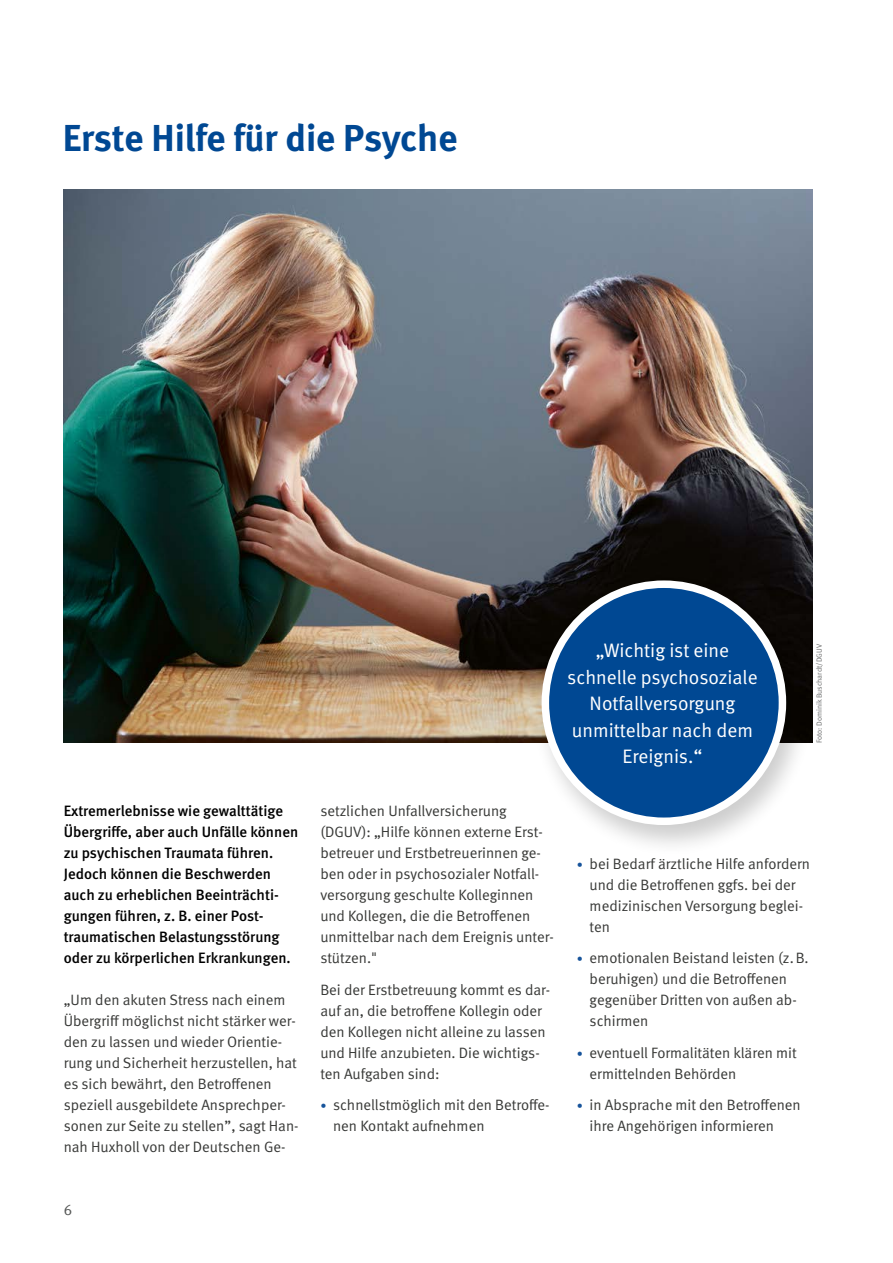
<style>
.page{position:relative;width:893px;height:1263px;background:#fff}
.page>*{position:absolute;margin:0;border:0;box-sizing:border-box;transform-origin:0 0}
.t1{font:700 37.5px "DGUV Meta";letter-spacing:-.005em;color:#004893}
.t2{font:19.5px/26.4px "DGUV Meta";color:#fff;text-align:center}
.t3{font:15px/21px "DGUV Meta";color:#383937}
.t4{font:500 15px/21px "DGUV Meta";color:#000}
.t5{font:15px "DGUV Meta";color:#555756}
.t6{font:7.5px "DGUV Meta";color:#6a6b6b}
.s1{font-size:12px;color:#17549b}
</style>
<div class="page">
<img style="left:64px;top:189px;width:748px;height:553px">
<div style="left:532px;top:575px;width:282px;height:282px;background:#000;opacity:.2"></div>
<div style="left:545px;top:584px;width:237px;height:237px;background:#004893;border-radius:50%"></div>
<div style="left:542px;top:580px;width:244px;height:245px;border:8px solid #fff;border-radius:50%"></div>
<h1 class="t1" style="left:63px;top:115px;width:396px">Erste Hilfe für die Psyche</h1>
<p class="t4" style="left:64px;top:801px;width:236px">Extremerlebnisse wie gewalttätige Übergriffe, aber auch Unfälle können zu psychischen Traumata führen.<br>Jedoch können die Beschwerden auch zu erheblichen Beeinträchti&shy;gungen führen, z. B. einer Post&shy;traumatischen Belastungsstörung oder zu körperlichen Erkrankungen.</p>
<p class="t3" style="left:64px;top:990px;width:236px">„Um den akuten Stress nach einem Übergriff möglichst nicht stärker wer&shy;den zu lassen und wieder Orientie&shy;rung und Sicherheit herzustellen, hat es sich bewährt, den Betroffenen speziell ausgebildete Ansprechper&shy;sonen zur Seite zu stellen”, sagt Han&shy;nah Huxholl von der Deutschen Ge-</p>
<p class="t5" style="left:64px;top:1201px;width:10px">6</p>
<h2 class="t2" style="left:567px;top:638px;width:192px">„Wichtig ist eine schnelle psychosoziale<br>Notfallversorgung unmittelbar nach dem<br>Ereignis.“</h2>
<p class="t6" style="left:815px;top:743px;width:101px;rotate:-90deg">Foto: Dominik Buschardt/DGUV</p>
<p class="t3" style="left:320px;top:801px;width:235px">setzlichen Unfallversicherung (DGUV): „Hilfe können externe Erst&shy;betreuer und Erstbetreuerinnen ge&shy;ben oder in psychosozialer Notfall&shy;versorgung geschulte Kolleginnen und Kollegen, die die Betroffenen unmittelbar nach dem Ereignis unter&shy;stützen."</p>
<p class="t3" style="left:320px;top:979px;width:231px">Bei der Erstbetreuung kommt es dar&shy;auf an, die betroffene Kollegin oder den Kollegen nicht alleine zu lassen und Hilfe anzubieten. Die wichtigs&shy;ten Aufgaben sind:</p>
<p class="t3" style="left:333px;top:1095px;width:218px;text-indent:-13px"><span class="s1">•</span> schnellstmöglich mit den Betroffe&shy;nen Kontakt aufnehmen</p>
<p class="t3" style="left:590px;top:853px;width:222px;text-indent:-13px"><span class="s1">•</span> bei Bedarf ärztliche Hilfe anfordern und die Betroffenen ggfs. bei der medizinischen Versorgung beglei&shy;ten</p>
<p class="t3" style="left:590px;top:948px;width:221px;text-indent:-13px"><span class="s1">•</span> emotionalen Beistand leisten (z.B. beruhigen) und die Betroffenen gegenüber Dritten von außen ab&shy;schirmen</p>
<p class="t3" style="left:590px;top:1042px;width:209px;text-indent:-13px"><span class="s1">•</span> eventuell Formalitäten klären mit ermittelnden Behörden</p>
<p class="t3" style="left:590px;top:1095px;width:213px;text-indent:-13px"><span class="s1">•</span> in Absprache mit den Betroffenen ihre Angehörigen informieren</p>
</div>
